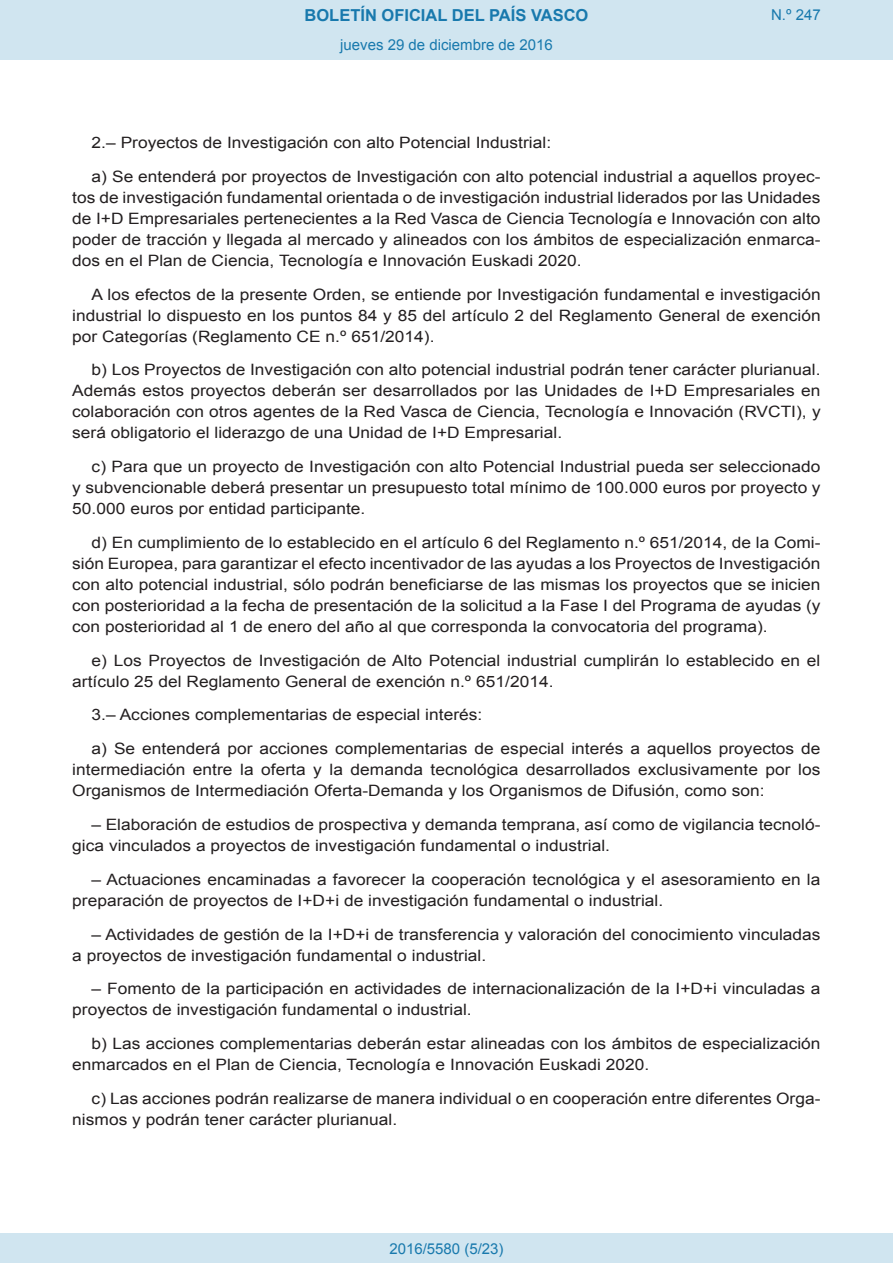
<style>
.page{position:relative;width:893px;height:1263px;background:#fff}
.page>*{position:absolute;margin:0;border:0;box-sizing:border-box;transform-origin:0 0}
.t1{font:700 16.5px "Arial";color:#1879ad}
.BOPVDetalle{font:15.6px/21px "Arial";color:#231f20;scale:1.11 1}
.Paginacion_Centro{font:15px "Arial";color:#1879ad}
</style>
<div class="page">
<div style="left:0;top:0;width:893px;height:60px;background:#d0e5f0"></div>
<div style="left:0;top:1233px;width:893px;height:30px;background:#d0e5f0"></div>
<p class="t1" style="left:305px;top:4px;width:285px">BOLETÍN OFICIAL DEL PAÍS VASCO</p>
<p class="Paginacion_Centro" style="left:340px;top:35px;width:214px">jueves 29 de diciembre de 2016</p>
<p class="Paginacion_Centro" style="left:771px;top:5px;width:51px">N.º 247</p>
<p class="BOPVDetalle" style="left:92px;top:132px;width:415px">2.– Proyectos de Investigación con alto Potencial Industrial:</p>
<p class="BOPVDetalle" style="left:72px;top:166px;width:676px;text-align:justify;text-indent:19px">a) Se entenderá por proyectos de Investigación con alto potencial industrial a aquellos proyec&shy;tos de investigación fundamental orientada o de investigación industrial liderados por las Unidades de I+D Empresariales pertenecientes a la Red Vasca de Ciencia Tecnología e Innovación con alto poder de tracción y llegada al mercado y alineados con los ámbitos de especialización enmarca&shy;dos en el Plan de Ciencia, Tecnología e Innovación Euskadi 2020.</p>
<p class="BOPVDetalle" style="left:72px;top:284px;width:676px;text-align:justify;text-indent:19px">A los efectos de la presente Orden, se entiende por Investigación fundamental e investigación industrial lo dispuesto en los puntos 84 y 85 del artículo 2 del Reglamento General de exención por Categorías (Reglamento CE n.º 651/2014).</p>
<p class="BOPVDetalle" style="left:72px;top:360px;width:676px;text-align:justify;text-indent:19px">b) Los Proyectos de Investigación con alto potencial industrial podrán tener carácter plurianual.<br>Además estos proyectos deberán ser desarrollados por las Unidades de I+D Empresariales en colaboración con otros agentes de la Red Vasca de Ciencia, Tecnología e Innovación (RVCTI), y será obligatorio el liderazgo de una Unidad de I+D Empresarial.</p>
<p class="BOPVDetalle" style="left:72px;top:456px;width:676px;text-align:justify;text-indent:19px">c) Para que un proyecto de Investigación con alto Potencial Industrial pueda ser seleccionado y subvencionable deberá presentar un presupuesto total mínimo de 100.000 euros por proyecto y 50.000 euros por entidad participante.</p>
<p class="BOPVDetalle" style="left:72px;top:532px;width:676px;text-align:justify;text-indent:19px">d) En cumplimiento de lo establecido en el artículo 6 del Reglamento n.º 651/2014, de la Comi&shy;sión Europea, para garantizar el efecto incentivador de las ayudas a los Proyectos de Investigación con alto potencial industrial, sólo podrán beneficiarse de las mismas los proyectos que se inicien con posterioridad a la fecha de presentación de la solicitud a la Fase I del Programa de ayudas (y con posterioridad al 1 de enero del año al que corresponda la convocatoria del programa).</p>
<p class="BOPVDetalle" style="left:72px;top:650px;width:675px;text-indent:19px">e) Los Proyectos de Investigación de Alto Potencial industrial cumplirán lo establecido en el artículo 25 del Reglamento General de exención n.º 651/2014.</p>
<p class="BOPVDetalle" style="left:92px;top:705px;width:353px">3.– Acciones complementarias de especial interés:</p>
<p class="BOPVDetalle" style="left:72px;top:738px;width:675px;text-align:justify;text-indent:19px">a) Se entenderá por acciones complementarias de especial interés a aquellos proyectos de intermediación entre la oferta y la demanda tecnológica desarrollados exclusivamente por los Organismos de Intermediación Oferta-Demanda y los Organismos de Difusión, como son:</p>
<p class="BOPVDetalle" style="left:72px;top:814px;width:676px;text-indent:19px">– Elaboración de estudios de prospectiva y demanda temprana, así como de vigilancia tecnoló&shy;gica vinculados a proyectos de investigación fundamental o industrial.</p>
<p class="BOPVDetalle" style="left:72px;top:869px;width:676px;text-indent:19px">– Actuaciones encaminadas a favorecer la cooperación tecnológica y el asesoramiento en la preparación de proyectos de I+D+i de investigación fundamental o industrial.</p>
<p class="BOPVDetalle" style="left:72px;top:924px;width:676px;text-indent:19px">– Actividades de gestión de la I+D+i de transferencia y valoración del conocimiento vinculadas a proyectos de investigación fundamental o industrial.</p>
<p class="BOPVDetalle" style="left:72px;top:978px;width:676px;text-indent:19px">– Fomento de la participación en actividades de internacionalización de la I+D+i vinculadas a proyectos de investigación fundamental o industrial.</p>
<p class="BOPVDetalle" style="left:72px;top:1033px;width:676px;text-indent:19px">b) Las acciones complementarias deberán estar alineadas con los ámbitos de especialización enmarcados en el Plan de Ciencia, Tecnología e Innovación Euskadi 2020.</p>
<p class="BOPVDetalle" style="left:72px;top:1088px;width:676px;text-indent:19px">c) Las acciones podrán realizarse de manera individual o en cooperación entre diferentes Orga&shy;nismos y podrán tener carácter plurianual.</p>
<p class="Paginacion_Centro" style="left:389px;top:1238px;width:116px">2016/5580 (5/23)</p>
</div>
